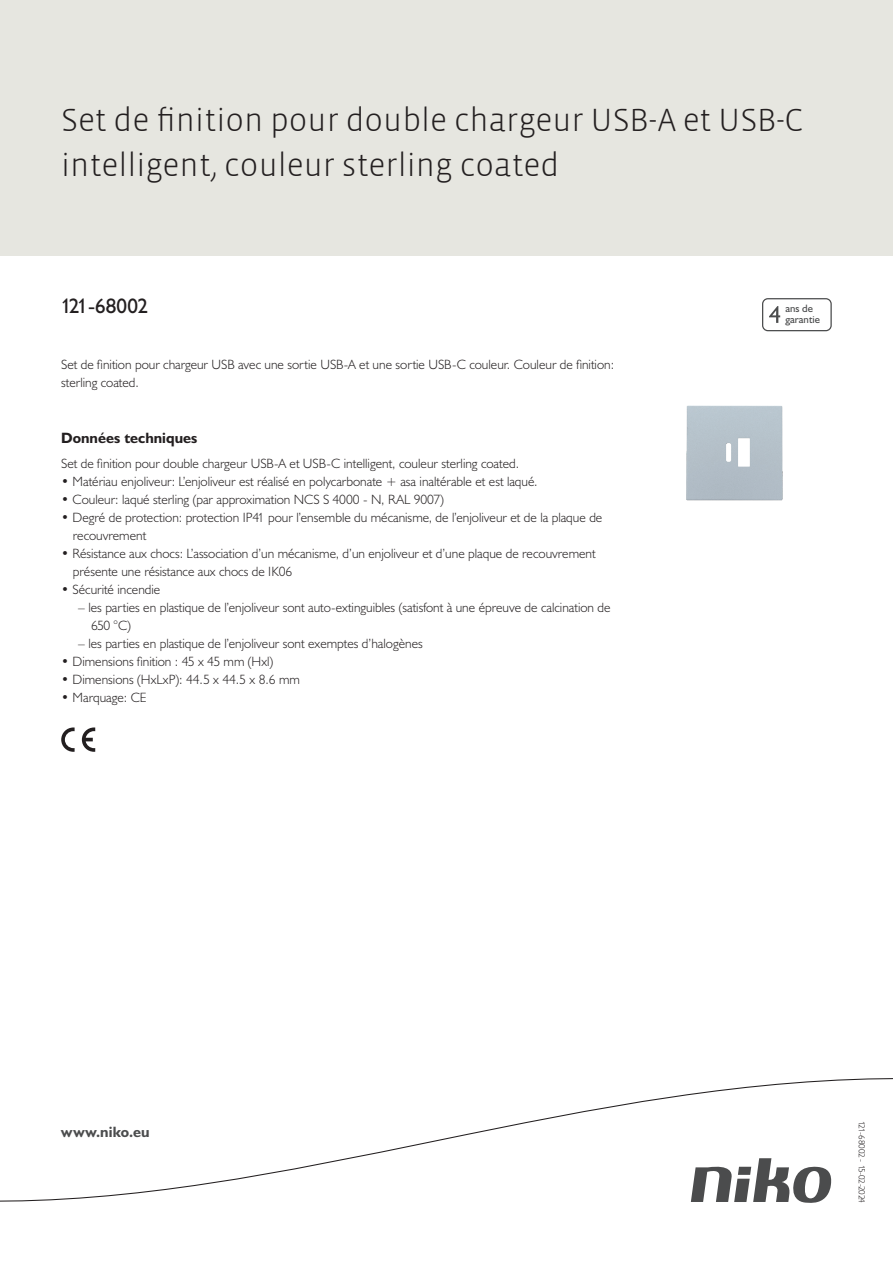
<style>
.page{position:relative;width:893px;height:1263px;background:#fff}
.page>*{position:absolute;margin:0;border:0;box-sizing:border-box;transform-origin:0 0}
.Title_datasheets{font:300 33px/45px "Vista Sans";color:#231f20}
.Article_number{font:21px "Humanist 521 BT";letter-spacing:-.01em;color:#231f20}
.Titles_parts{font:700 15px "Humanist 521 BT";color:#231f20}
.titel_afbeelding{font:700 15px "Humanist 521 BT";letter-spacing:.005em;color:#4b4c4d}
.USP_Bullets{font:300 13.5px/18px "Humanist 521 BT";color:#231f20}
.Platte_tekst_CAB{font:300 13.5px/18px "Humanist 521 BT";color:#231f20}
.USP_Bullets_level_2{font:300 13.5px/18px "Humanist 521 BT";color:#231f20}
.t1{font:10.8px/10.8px "Humanist 521 BT";color:#4b4c4d}
.Revision{font:300 9px "Humanist 521 BT";letter-spacing:-.05em;color:#231f20}
</style>
<div class="page">
<div style="left:0;top:0;width:893px;height:255px;background:#e6e6e0"></div>
<svg style="left:82px;top:727px;width:13px;height:25px"></svg>
<svg style="left:61px;top:727px;width:14px;height:25px"></svg>
<svg style="left:762px;top:298px;width:70px;height:33px"></svg>
<svg style="left:0;top:1078px;width:893px;height:125px"></svg>
<img style="left:686px;top:405px;width:97px;height:96px">
<p class="Title_datasheets" style="left:61px;top:98px;width:744px">Set de finition pour double chargeur USB-A et USB-C intelligent, couleur sterling coated</p>
<p class="Article_number" style="left:61px;top:293px;width:88px">121-68002</p>
<p class="t1" style="left:785px;top:303px;width:36px">ans de garantie</p>
<p class="Platte_tekst_CAB" style="left:61px;top:355px;width:554px">Set de finition pour chargeur USB avec une sortie USB-A et une sortie USB-C couleur. Couleur de finition: sterling coated.</p>
<p class="Titles_parts" style="left:61px;top:429px;width:138px">Données techniques</p>
<p class="Platte_tekst_CAB" style="left:61px;top:454px;width:459px">Set de finition pour double chargeur USB-A et USB-C intelligent, couleur sterling coated.</p>
<p class="USP_Bullets" style="left:61px;top:472px;width:478px">• Matériau enjoliveur: L’enjoliveur est réalisé en polycarbonate + asa inaltérable et est laqué.</p>
<p class="USP_Bullets" style="left:61px;top:490px;width:384px">• Couleur: laqué sterling (par approximation NCS S 4000 - N, RAL 9007)</p>
<p class="USP_Bullets" style="left:73px;top:508px;width:531px;text-indent:-12px">• Degré de protection: protection IP41 pour l’ensemble du mécanisme, de l’enjoliveur et de la plaque de recouvrement</p>
<p class="USP_Bullets" style="left:73px;top:544px;width:524px;text-indent:-12px">• Résistance aux chocs: L’association d’un mécanisme, d’un enjoliveur et d’une plaque de recouvrement présente une résistance aux chocs de IK06</p>
<p class="USP_Bullets" style="left:61px;top:580px;width:101px">• Sécurité incendie</p>
<p class="USP_Bullets_level_2" style="left:91px;top:598px;width:521px;text-indent:-13px">– les parties en plastique de l’enjoliveur sont auto-extinguibles (satisfont à une épreuve de calcination de<br>650 °C)</p>
<p class="USP_Bullets_level_2" style="left:78px;top:634px;width:346px">– les parties en plastique de l’enjoliveur sont exemptes d’halogènes</p>
<p class="USP_Bullets" style="left:61px;top:652px;width:214px">• Dimensions finition : 45 x 45 mm (Hxl)</p>
<p class="USP_Bullets" style="left:61px;top:670px;width:240px">• Dimensions (HxLxP): 44.5 x 44.5 x 8.6 mm</p>
<p class="USP_Bullets" style="left:61px;top:688px;width:87px">• Marquage: CE</p>
<p class="titel_afbeelding" style="left:61px;top:1122px;width:90px">www.niko.eu</p>
<p class="Revision" style="left:868px;top:1121px;width:83px;rotate:90deg">121-68002 - 15-02-2024</p>
</div>
